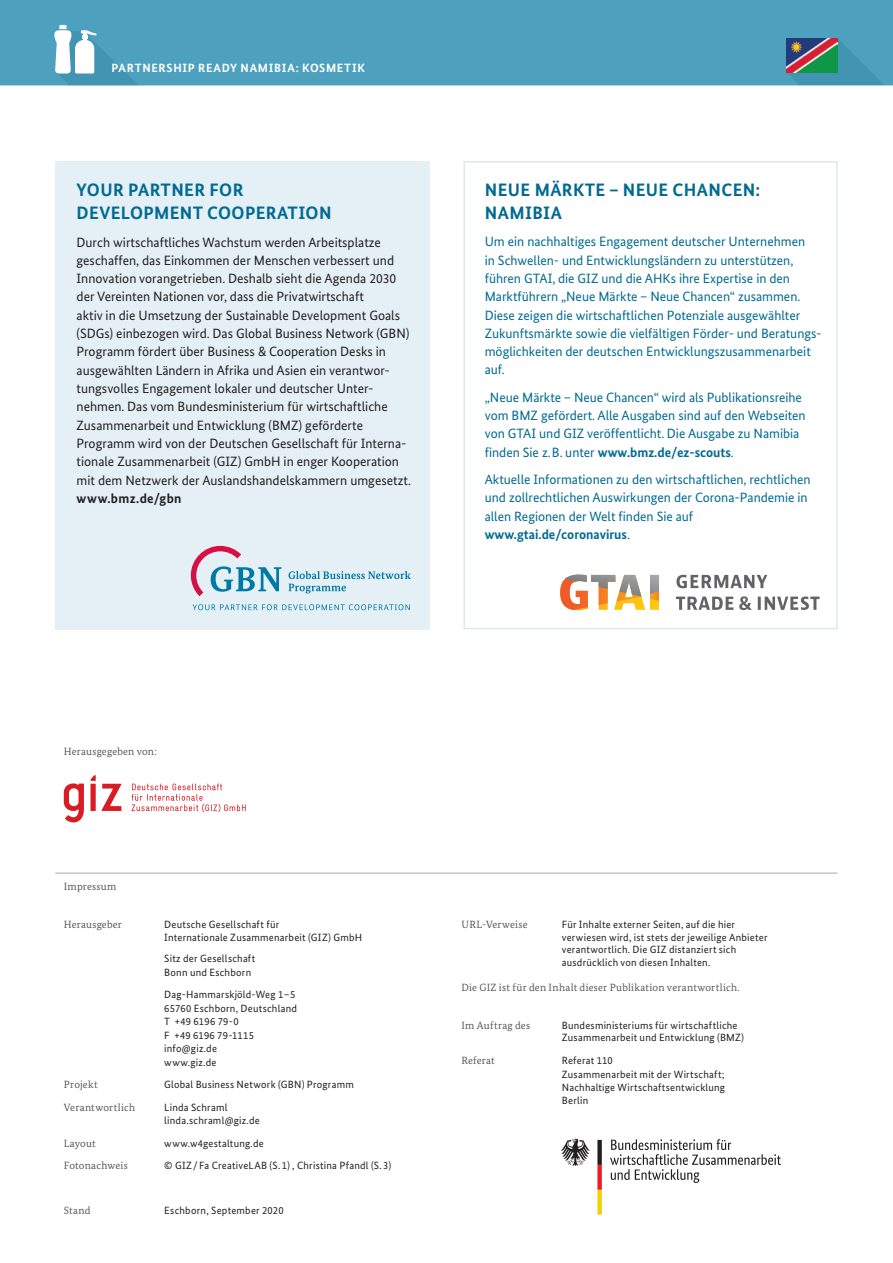
<style>
.page{position:relative;width:893px;height:1263px;background:#fff}
.page>*{position:absolute;margin:0;border:0;box-sizing:border-box;transform-origin:0 0}
.t1{font:700 18px/22.5px "Bundes Sans";letter-spacing:.02em;color:#006a91}
.t2{font:13.5px/18.3px "Bundes Sans";color:#006a91}
.t3{font:13.5px/18.3px "Bundes Sans";color:#231f20}
.t4{font:700 13.5px "Bundes Sans";letter-spacing:.02em;color:#231f20}
.t5{font:700 12px "Bundes Sans";letter-spacing:.06em;color:#fff}
.t6{font:10.5px/13.5px "Bundes Sans";letter-spacing:.02em;color:#231f20}
.t7{font:10.5px "Bundes Serif";letter-spacing:.02em;color:#57585a}
.s1{font-weight:700}
</style>
<div class="page">
<div style="left:0;top:0;width:893px;height:85px;background:#4da1be"></div>
<img style="left:786px;top:38px;width:52px;height:34px">
<hr style="left:55px;top:873px;width:783px;height:1px;background:#a8a9ad">
<svg style="left:64px;top:783px;width:20px;height:40px"></svg>
<svg style="left:102px;top:784px;width:19px;height:27px"></svg>
<svg style="left:90px;top:775px;width:6px;height:36px"></svg>
<svg style="left:131px;top:783px;width:115px;height:29px"></svg>
<svg style="left:54px;top:25px;width:84px;height:60px"></svg>
<svg style="left:610px;top:1139px;width:171px;height:44px"></svg>
<svg style="left:561px;top:1139px;width:29px;height:27px"></svg>
<svg style="left:597px;top:1140px;width:5px;height:74px"></svg>
<div style="left:463px;top:161px;width:375px;height:468px;border:2px solid #dae9f1"></div>
<svg style="left:560px;top:574px;width:99px;height:36px"></svg>
<svg style="left:676px;top:575px;width:143px;height:35px"></svg>
<div style="left:55px;top:161px;width:374px;height:468px;background:#e4f0f6"></div>
<svg style="left:288px;top:571px;width:123px;height:22px"></svg>
<svg style="left:191px;top:546px;width:91px;height:50px"></svg>
<svg style="left:193px;top:604px;width:217px;height:6px"></svg>
<p class="t5" style="left:112px;top:61px;width:255px">PARTNERSHIP READY NAMIBIA: KOSMETIK</p>
<h1 class="t1" style="left:77px;top:179px;width:256px">YOUR PARTNER FOR<br>DEVELOPMENT COOPERATION</h1>
<p class="t3" style="left:77px;top:233px;width:336px">Durch wirtschaftliches Wachstum werden Arbeitsplatze geschaffen, das Einkommen der Menschen verbessert und Innovation vorangetrieben. Deshalb sieht die Agenda 2030 der Vereinten Nationen vor, dass die Privatwirtschaft<br>aktiv in die Umsetzung der Sustainable Development Goals (SDGs) einbezogen wird. Das Global Business Network (GBN)<br>Programm fördert über Business &amp; Cooperation Desks in ausgewählten Ländern in Afrika und Asien ein verantwor&shy;tungsvolles Engagement lokaler und deutscher Unter&shy;nehmen. Das vom Bundesministerium für wirtschaftliche Zusammenarbeit und Entwicklung (BMZ) geförderte Programm wird von der Deutschen Gesellschaft für Interna&shy;tionale Zusammenarbeit (GIZ) GmbH in enger Kooperation mit dem Netzwerk der Auslandshandelskammern umgesetzt.</p>
<p class="t4" style="left:77px;top:490px;width:107px">www.bmz.de/gbn</p>
<h1 class="t1" style="left:485px;top:179px;width:277px">NEUE MÄRKTE – NEUE CHANCEN:<br>NAMIBIA</h1>
<p class="t2" style="left:485px;top:232px;width:338px">Um ein nachhaltiges Engagement deutscher Unternehmen<br>in Schwellen- und Entwicklungsländern zu unterstützen, führen GTAI, die GIZ und die AHKs ihre Expertise in den Marktführern „Neue Märkte – Neue Chancen“ zusammen.<br>Diese zeigen die wirtschaftlichen Potenziale ausgewählter Zukunftsmärkte sowie die vielfältigen Förder- und Beratungs&shy;möglichkeiten der deutschen Entwicklungszusammenarbeit auf.</p>
<p class="t2" style="left:485px;top:388px;width:322px">„Neue Märkte – Neue Chancen“ wird als Publikationsreihe vom BMZ gefördert. Alle Ausgaben sind auf den Webseiten von GTAI und GIZ veröffentlicht. Die Ausgabe zu Namibia finden Sie z.B. unter <span class="s1">www.bmz.de/ez-scouts</span>.</p>
<p class="t2" style="left:485px;top:470px;width:327px">Aktuelle Informationen zu den wirtschaftlichen, rechtlichen und zollrechtlichen Auswirkungen der Corona-Pandemie in allen Regionen der Welt finden Sie auf <span class="s1">www.gtai.de/coronavirus</span>.</p>
<p class="t7" style="left:64px;top:744px;width:95px">Herausgegeben von:</p>
<p class="t7" style="left:64px;top:880px;width:54px">Impressum</p>
<p class="t7" style="left:64px;top:918px;width:60px">Herausgeber</p>
<p class="t6" style="left:164px;top:918px;width:199px;line-height:12.6px">Deutsche Gesellschaft für<br>Internationale Zusammenarbeit (GIZ) GmbH</p>
<p class="t6" style="left:164px;top:952px;width:93px">Sitz der Gesellschaft<br>Bonn und Eschborn</p>
<p class="t6" style="left:164px;top:988px;width:134px">Dag-Hammarskjöld-Weg 1–5<br>65760 Eschborn, Deutschland<br>T +49 6196 79-0<br>F +49 6196 79-1115 info@giz.de<br>www.giz.de</p>
<p class="t7" style="left:64px;top:1078px;width:35px">Projekt</p>
<p class="t6" style="left:164px;top:1078px;width:191px">Global Business Network (GBN) Programm</p>
<p class="t7" style="left:64px;top:1101px;width:73px">Verantwortlich</p>
<p class="t6" style="left:164px;top:1100px;width:97px">Linda Schraml linda.schraml@giz.de</p>
<p class="t7" style="left:64px;top:1137px;width:33px">Layout</p>
<p class="t6" style="left:164px;top:1136px;width:101px">www.w4gestaltung.de</p>
<p class="t7" style="left:64px;top:1159px;width:66px">Fotonachweis</p>
<p class="t6" style="left:164px;top:1159px;width:228px">© GIZ/Fa CreativeLAB (S.1) , Christina Pfandl (S.3)</p>
<p class="t7" style="left:64px;top:1204px;width:28px">Stand</p>
<p class="t6" style="left:164px;top:1204px;width:121px">Eschborn, September 2020</p>
<p class="t7" style="left:461px;top:918px;width:68px">URL-Verweise</p>
<p class="t6" style="left:562px;top:918px;width:207px;line-height:12.6px">Für Inhalte externer Seiten, auf die hier verwiesen wird, ist stets der jeweilige Anbieter verantwortlich. Die GIZ distanziert sich ausdrücklich von diesen Inhalten.</p>
<p class="t7" style="left:461px;top:981px;width:280px">Die GIZ ist für den Inhalt dieser Publikation verantwortlich.</p>
<p class="t7" style="left:461px;top:1019px;width:70px">Im Auftrag des</p>
<p class="t6" style="left:562px;top:1019px;width:184px;line-height:12.6px">Bundesministeriums für wirtschaftliche<br>Zusammenarbeit und Entwicklung (BMZ)</p>
<p class="t7" style="left:461px;top:1054px;width:35px">Referat</p>
<p class="t6" style="left:562px;top:1054px;width:165px">Referat 110<br>Zusammenarbeit mit der Wirtschaft;<br>Nachhaltige Wirtschaftsentwicklung<br>Berlin</p>
</div>
